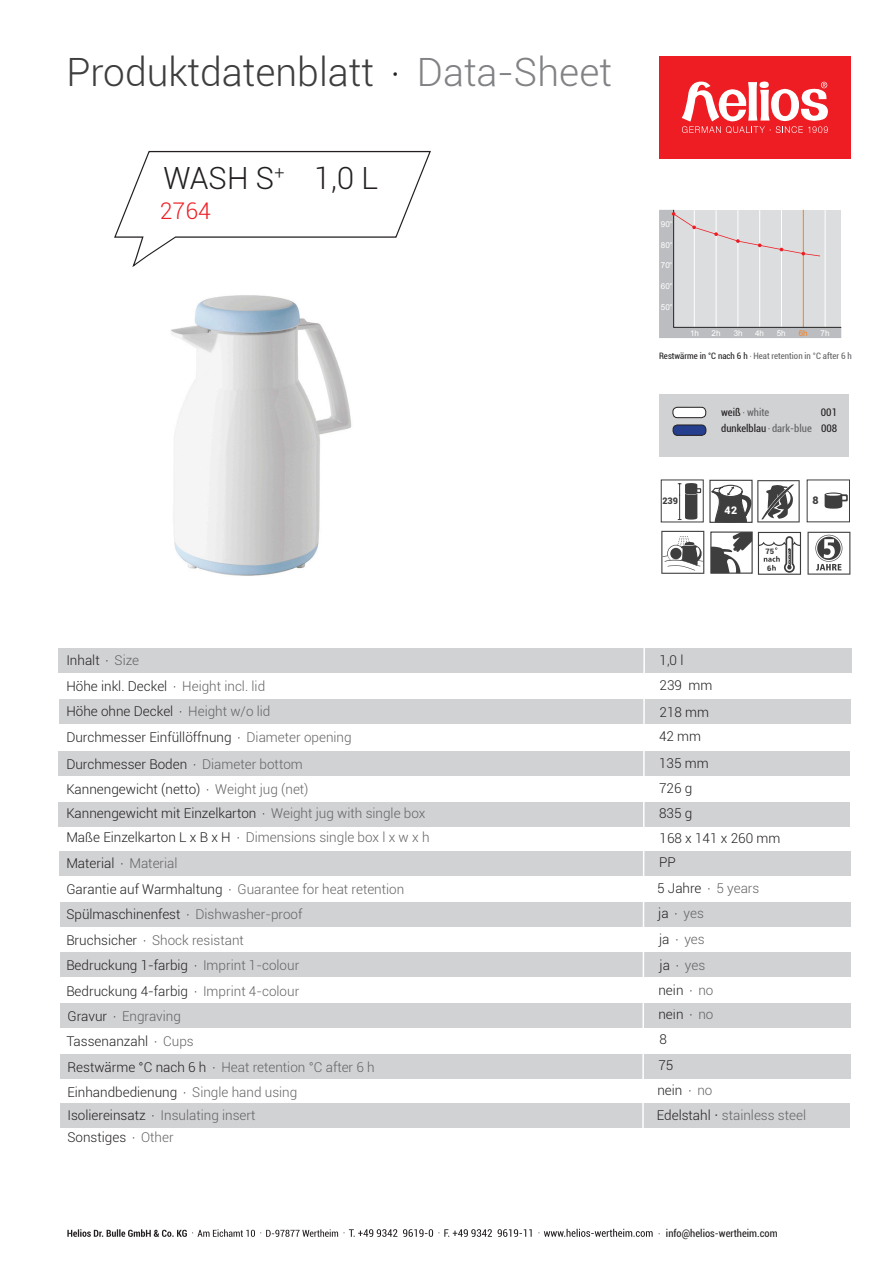
<style>
.page{position:relative;width:893px;height:1263px;background:#fff}
.page>*{position:absolute;margin:0;border:0;box-sizing:border-box;transform-origin:0 0}
.t1{font:300 39px "Roboto";color:#3e3e3f}
.t2{font:300 30.6px "Roboto";color:#231f20}
.t3{font:300 22.95px "Roboto";color:#ee1d23}
.t4{font:300 13.5px/25.2px "Roboto";color:#231f20}
.t5{font:300 13.5px/25.3px "Roboto";color:#636366}
.t6{font:condensed 10.5px/16.5px "Roboto";color:#231f20;text-align:right}
.t7{font:condensed 10.5px "Roboto";color:#636366}
.t8{font:900 10.5px "Roboto";color:#fff}
.t9{font:900 10.5px "Roboto";color:#3e3e3f}
.t10{font:900 9px "Roboto";color:#3e3e3f}
.t11{font:condensed 8.85px "Roboto";color:#636366}
.t12{font:8.1px "Arial";color:#fff}
.t13{font:8.1px "Arial";color:#f58220}
.t14{font:900 7.5px "Roboto";color:#3e3e3f}
.s1{font-family:"Myriad Pro";font-weight:400;color:#231f20}
.s2{color:#808285}
.s3{color:#231f20}
.s4{font-family:"Myriad Pro";font-stretch:normal;font-size:9px;color:#231f20}
.s5{font-family:"Myriad Pro";font-stretch:normal;color:#231f20}
.s6{font-family:"Myriad Pro";font-stretch:normal}
.s7{color:#636366}
.s8{font-family:"Myriad Pro";font-weight:400}
.s9{font-family:"Arial";font-weight:400;color:#231f20}
.s10{font-family:"Arial";font-stretch:normal;font-size:9px}
</style>
<div class="page">
<svg style="left:67px;top:1229px;width:586px;height:8px"></svg>
<div style="left:659px;top:56px;width:191px;height:103px;background:#ee1d23"></div>
<svg style="left:682px;top:81px;width:146px;height:52px"></svg>
<div style="left:58px;top:648px;width:794px;height:24px;background:#d1d2d4"></div>
<div style="left:59px;top:699px;width:792px;height:25px;background:#d1d2d4"></div>
<div style="left:58px;top:751px;width:792px;height:25px;background:#d1d2d4"></div>
<div style="left:58px;top:802px;width:792px;height:24px;background:#d1d2d4"></div>
<div style="left:59px;top:851px;width:792px;height:25px;background:#d1d2d4"></div>
<div style="left:60px;top:902px;width:791px;height:25px;background:#d1d2d4"></div>
<div style="left:60px;top:952px;width:790px;height:25px;background:#d1d2d4"></div>
<div style="left:60px;top:1003px;width:790px;height:25px;background:#d1d2d4"></div>
<div style="left:60px;top:1054px;width:790px;height:25px;background:#d1d2d4"></div>
<div style="left:60px;top:1103px;width:790px;height:25px;background:#d1d2d4"></div>
<img style="left:170px;top:295px;width:182px;height:281px">
<div style="left:659px;top:394px;width:190px;height:63px;background:#d1d2d4"></div>
<div style="left:673px;top:407px;width:33px;height:11px;background:#fff;border-radius:4px"></div>
<div style="left:673px;top:407px;width:33px;height:11px;border:1px solid #231f20;border-radius:4px"></div>
<div style="left:673px;top:425px;width:33px;height:10px;background:#253f8e;border-radius:4px"></div>
<div style="left:673px;top:425px;width:33px;height:10px;border:1px solid #231f20;border-radius:4px"></div>
<svg style="left:641px;top:648px;width:5px;height:480px"></svg>
<svg style="left:114px;top:150px;width:317px;height:117px"></svg>
<svg style="left:659px;top:209px;width:183px;height:129px;background:#d6d5d7"></svg>
<div style="left:661px;top:479px;width:43px;height:43px;border:1px solid #3e3e3f"></div>
<svg style="left:678px;top:483px;width:23px;height:37px"></svg>
<div style="left:709px;top:480px;width:44px;height:43px;border:1px solid #3e3e3f"></div>
<svg style="left:710px;top:480px;width:90px;height:42px"></svg>
<svg style="left:824px;top:492px;width:24px;height:17px"></svg>
<svg style="left:711px;top:531px;width:139px;height:44px"></svg>
<svg style="left:661px;top:531px;width:43px;height:43px"></svg>
<h1 class="t1" style="left:66px;top:45px;width:547px">Produktdatenblatt <span class="s1">.</span> <span class="s2">Data-Sheet</span></h1>
<h2 class="t2" style="left:163px;top:157px;width:207px">Wash S<sup>+</sup> 1,0 l</h2>
<h3 class="t3" style="left:160px;top:195px;width:52px">2764</h3>
<p class="t12" style="left:661px;top:219px;width:13px">90°</p>
<p class="t12" style="left:661px;top:240px;width:13px">80°</p>
<p class="t12" style="left:661px;top:260px;width:13px">70°</p>
<p class="t12" style="left:661px;top:281px;width:13px">60°</p>
<p class="t12" style="left:661px;top:301px;width:13px">50°</p>
<p class="t12" style="left:690px;top:328px;width:10px">1h</p>
<p class="t12" style="left:712px;top:328px;width:10px">2h</p>
<p class="t12" style="left:734px;top:328px;width:10px">3h</p>
<p class="t12" style="left:755px;top:328px;width:10px">4h</p>
<p class="t12" style="left:777px;top:328px;width:10px">5h</p>
<p class="t13" style="left:799px;top:328px;width:10px">6h</p>
<p class="t12" style="left:821px;top:328px;width:10px">7h</p>
<p class="t11" style="left:659px;top:350px;width:194px"><span class="s3">Restwärme in °C nach 6 h</span> <span class="s4">.</span> Heat retention in °C after 6 h</p>
<p class="t10" style="left:662px;top:495px;width:17px">239</p>
<p class="t7" style="left:721px;top:405px;width:50px"><span class="s3">weiß</span> <span class="s5">.</span> white</p>
<p class="t6" style="left:721px;top:403px;width:118px">001<br>dunkelblau <span class="s6">.</span> <span class="s7">dark-blue</span> 008</p>
<p class="t8" style="left:724px;top:503px;width:14px">42</p>
<p class="t14" style="left:765px;top:546px;width:10px">75</p>
<p class="t14" style="left:767px;top:563px;width:6px">6</p>
<p class="t9" style="left:812px;top:492px;width:8px">8</p>
<p class="t4" style="left:66px;top:646px;width:200px;line-height:26.1px">Inhalt <span class="s8">.</span> <span class="s7">Size<br></span>Höhe inkl. Deckel <span class="s8">.</span> <span class="s7">Height incl. lid</span></p>
<p class="t4" style="left:66px;top:698px;width:206px">Höhe ohne Deckel <span class="s8">.</span> <span class="s7">Height w/o lid</span></p>
<p class="t4" style="left:659px;top:647px;width:54px">1,0 l<br>239 mm</p>
<p class="t4" style="left:659px;top:699px;width:52px;line-height:24.2px">218 mm<br>42 mm</p>
<p class="t4" style="left:659px;top:750px;width:123px;line-height:24.8px">135 mm<br>726 g<br>835 g<br>168 x 141 x 260 mm<br>PP</p>
<p class="t4" style="left:66px;top:724px;width:287px;line-height:26px">Durchmesser Einfüllöffnung <span class="s8">.</span> <span class="s7">Diameter opening<br></span>Durchmesser Boden <span class="s8">.</span> <span class="s7">Diameter bottom<br></span>Kannengewicht (netto) <span class="s8">.</span> <span class="s7">Weight jug (net)</span></p>
<p class="t4" style="left:66px;top:801px;width:365px;line-height:23.4px">Kannengewicht mit Einzelkarton <span class="s8">.</span> <span class="s7">Weight jug with single box<br></span>Maße Einzelkarton L x B x H <span class="s8">.</span> <span class="s7">Dimensions single box l x w x h</span></p>
<p class="t5" style="left:66px;top:850px;width:339px"><span class="s3">Material</span> <span class="s1">.</span> Material<br><span class="s3">Garantie auf Warmhaltung</span> <span class="s1">.</span> Guarantee for heat retention <span class="s3">Spülmaschinenfest</span> <span class="s1">.</span> Dishwasher-proof<br><span class="s3">Bruchsicher</span> <span class="s1">.</span> Shock resistant<br><span class="s3">Bedruckung 1-farbig</span> <span class="s1">.</span> Imprint 1-colour</p>
<p class="t4" style="left:66px;top:979px;width:234px">Bedruckung 4-farbig <span class="s8">.</span> <span class="s7">Imprint 4-colour<br></span>Gravur <span class="s8">.</span> <span class="s7">Engraving<br></span>Tassenanzahl <span class="s8">.</span> <span class="s7">Cups</span></p>
<p class="t5" style="left:67px;top:1054px;width:309px;line-height:24.8px"><span class="s3">Restwärme °C nach 6 h</span> <span class="s1">.</span> Heat retention °C after 6 h<br><span class="s3">Einhandbedienung</span> <span class="s1">.</span> Single hand using</p>
<p class="t4" style="left:67px;top:1124px;width:108px">Sonstiges <span class="s8">.</span> <span class="s7">Other</span></p>
<p class="t4" style="left:657px;top:875px;width:104px">5 Jahre <span class="s8">.</span> <span class="s7">5 years</span></p>
<p class="t5" style="left:658px;top:900px;width:57px"><span class="s3">ja</span> <span class="s1">.</span> yes <span class="s3">ja</span> <span class="s1">.</span> yes <span class="s3">ja</span> <span class="s1">.</span> yes <span class="s3">nein</span> <span class="s1">.</span> no</p>
<p class="t4" style="left:657px;top:1001px;width:58px">nein <span class="s8">.</span> <span class="s7">no<br></span>8<br>75<br>nein <span class="s8">.</span> <span class="s7">no</span></p>
<p class="t5" style="left:67px;top:1102px;width:190px"><span class="s3">Isoliereinsatz</span> <span class="s1">.</span> Insulating insert</p>
<p class="t5" style="left:657px;top:1102px;width:151px"><span class="s3">Edelstahl</span> <span class="s9">·</span> stainless steel</p>
<p class="t6" style="left:658px;top:1224px;width:121px"><span class="s10">·</span> info@helios-wertheim.com</p>
</div>
